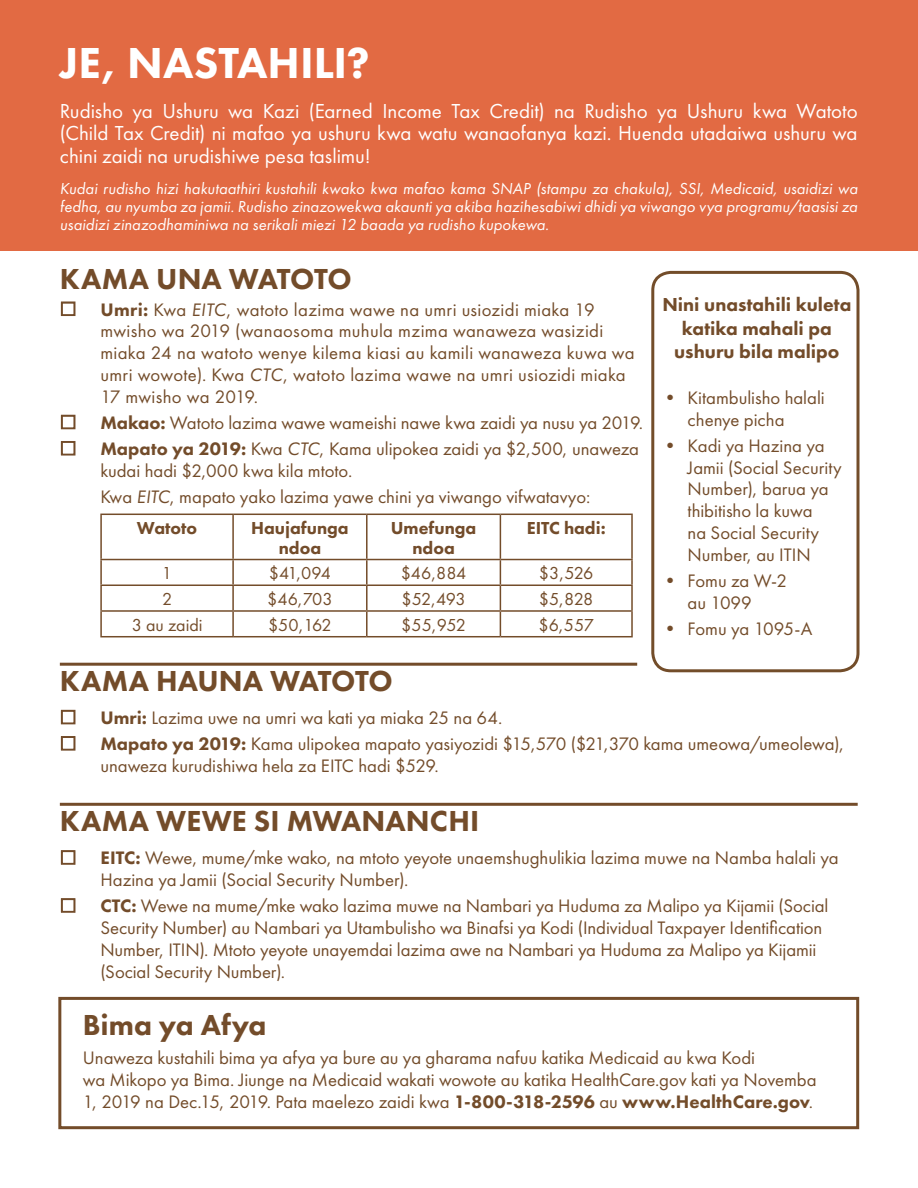
<style>
.page{position:relative;width:918px;height:1188px;background:#fff}
.page>*{position:absolute;margin:0;border:0;box-sizing:border-box;transform-origin:0 0}
.t1{font:800 45px "Futura PT";color:#fff}
.t2{font:800 30px "Futura PT";color:#734c2a}
.t3{font:21px/22.5px "Futura PT";color:#fff;text-align:justify}
.t4{font:800 19.5px/23.4px "Futura PT";color:#734c2a;text-align:center}
.t5{font:18.75px/21.8px "Futura PT";color:#734c2a}
.t6{font:18px "Futura PT";letter-spacing:-.025em;color:#734c2a}
.t7{font:800 18px/19.5px "Futura PT";color:#734c2a;text-align:center}
.t8{font:italic 16.5px/18px "Futura PT";color:#fff;text-align:justify}
.s1{font-weight:800}
.s2{font-style:italic}
.s3{font-size:19.5px}
</style>
<div class="page">
<div style="left:0;top:0;width:918px;height:250px;background:#e26a43"></div>
<hr style="left:100px;top:514px;width:133px;height:1px;background:#734c2a">
<hr style="left:100px;top:515px;width:2px;height:44px;background:#734c2a">
<hr style="left:233px;top:514px;width:134px;height:1px;background:#734c2a">
<hr style="left:232px;top:515px;width:2px;height:44px;background:#734c2a">
<hr style="left:367px;top:514px;width:133px;height:1px;background:#734c2a">
<hr style="left:366px;top:515px;width:2px;height:44px;background:#734c2a">
<hr style="left:500px;top:514px;width:133px;height:1px;background:#734c2a">
<hr style="left:500px;top:515px;width:1px;height:44px;background:#734c2a">
<hr style="left:631px;top:515px;width:2px;height:44px;background:#734c2a">
<hr style="left:100px;top:559px;width:133px;height:1px;background:#734c2a">
<hr style="left:100px;top:560px;width:2px;height:25px;background:#734c2a">
<hr style="left:233px;top:559px;width:134px;height:1px;background:#734c2a">
<hr style="left:232px;top:560px;width:2px;height:25px;background:#734c2a">
<hr style="left:367px;top:559px;width:133px;height:1px;background:#734c2a">
<hr style="left:366px;top:560px;width:2px;height:25px;background:#734c2a">
<hr style="left:500px;top:559px;width:133px;height:1px;background:#734c2a">
<hr style="left:631px;top:560px;width:2px;height:25px;background:#734c2a">
<hr style="left:100px;top:585px;width:133px;height:1px;background:#734c2a">
<hr style="left:100px;top:586px;width:2px;height:24px;background:#734c2a">
<hr style="left:233px;top:585px;width:134px;height:1px;background:#734c2a">
<hr style="left:232px;top:586px;width:2px;height:24px;background:#734c2a">
<hr style="left:367px;top:585px;width:133px;height:1px;background:#734c2a">
<hr style="left:366px;top:586px;width:2px;height:24px;background:#734c2a">
<hr style="left:500px;top:585px;width:133px;height:1px;background:#734c2a">
<hr style="left:631px;top:586px;width:2px;height:24px;background:#734c2a">
<hr style="left:100px;top:610px;width:133px;height:2px;background:#734c2a">
<hr style="left:100px;top:612px;width:2px;height:24px;background:#734c2a">
<hr style="left:233px;top:610px;width:134px;height:2px;background:#734c2a">
<hr style="left:232px;top:612px;width:2px;height:24px;background:#734c2a">
<hr style="left:367px;top:610px;width:133px;height:2px;background:#734c2a">
<hr style="left:366px;top:612px;width:2px;height:24px;background:#734c2a">
<hr style="left:500px;top:610px;width:133px;height:2px;background:#734c2a">
<svg style="left:500px;top:560px;width:1px;height:76px"></svg>
<hr style="left:631px;top:612px;width:2px;height:24px;background:#734c2a">
<hr style="left:100px;top:636px;width:133px;height:1px;background:#734c2a">
<hr style="left:233px;top:636px;width:134px;height:1px;background:#734c2a">
<hr style="left:367px;top:636px;width:133px;height:1px;background:#734c2a">
<hr style="left:500px;top:636px;width:133px;height:1px;background:#734c2a">
<hr style="left:60px;top:663px;width:577px;height:3px;background:#734c2a">
<hr style="left:60px;top:803px;width:798px;height:3px;background:#734c2a">
<div style="left:58px;top:997px;width:801px;height:132px;border:3px solid #734c2a"></div>
<div style="left:651px;top:271px;width:209px;height:401px;border:3px solid #734d2a;border-radius:18px"></div>
<svg style="left:61px;top:301px;width:15px;height:15px"></svg>
<svg style="left:61px;top:414px;width:15px;height:16px"></svg>
<svg style="left:61px;top:441px;width:15px;height:15px"></svg>
<svg style="left:61px;top:710px;width:15px;height:15px"></svg>
<svg style="left:61px;top:736px;width:15px;height:15px"></svg>
<svg style="left:61px;top:850px;width:15px;height:15px"></svg>
<svg style="left:61px;top:898px;width:15px;height:15px"></svg>
<h1 class="t1" style="left:60px;top:35px;width:312px">JE, NASTAHILI?</h1>
<p class="t3" style="left:60px;top:99px;width:799px">Rudisho ya Ushuru wa Kazi (Earned Income Tax Credit) na Rudisho ya Ushuru kwa Watoto (Child Tax Credit) ni mafao ya ushuru kwa watu wanaofanya kazi. Huenda utadaiwa ushuru wa chini zaidi na urudishiwe pesa taslimu!</p>
<p class="t8" style="left:60px;top:180px;width:799px">Kudai rudisho hizi hakutaathiri kustahili kwako kwa mafao kama SNAP (stampu za chakula), SSI, Medicaid, usaidizi wa fedha, au nyumba za jamii. Rudisho zinazowekwa akaunti ya akiba hazihesabiwi dhidi ya viwango vya programu/taasisi za usaidizi zinazodhaminiwa na serikali miezi 12 baada ya rudisho kupokewa.</p>
<h2 class="t2" style="left:60px;top:261px;width:293px">KAMA UNA WATOTO</h2>
<p class="t5" style="left:100px;top:298px;width:536px"><span class="s1">Umri:</span> Kwa <span class="s2">EITC</span>, watoto lazima wawe na umri usiozidi miaka 19 mwisho wa 2019 (wanaosoma muhula mzima wanaweza wasizidi miaka 24 na watoto wenye kilema kiasi au kamili wanaweza kuwa wa umri wowote). Kwa <span class="s2">CTC</span>, watoto lazima wawe na umri usiozidi miaka 17 mwisho wa 2019.</p>
<p class="t5" style="left:100px;top:409px;width:544px;line-height:26.2px"><span class="s1">Makao:</span> Watoto lazima wawe wameishi nawe kwa zaidi ya nusu ya 2019.<br><span class="s1">Mapato ya 2019:</span> Kwa <span class="s2">CTC</span>, Kama ulipokea zaidi ya $2,500, unaweza</p>
<p class="t5" style="left:100px;top:457px;width:492px;line-height:26.2px">kudai hadi $2,000 kwa kila mtoto.<br>Kwa <span class="s2">EITC</span>, mapato yako lazima yawe chini ya viwango vifwatavyo:</p>
<p class="t7" style="left:137px;top:518px;width:62px">Watoto</p>
<p class="t7" style="left:251px;top:518px;width:99px">Haujafunga ndoa</p>
<p class="t7" style="left:391px;top:518px;width:87px">Umefunga ndoa</p>
<p class="t7" style="left:527px;top:518px;width:81px">EITC hadi:</p>
<p class="t6" style="left:162px;top:563px;width:12px">1</p>
<p class="t6" style="left:269px;top:563px;width:64px">$41,094</p>
<p class="t6" style="left:401px;top:563px;width:67px">$46,884</p>
<p class="t6" style="left:539px;top:563px;width:56px">$3,526</p>
<p class="t6" style="left:162px;top:588px;width:12px">2</p>
<p class="t6" style="left:267px;top:588px;width:67px">$46,703</p>
<p class="t6" style="left:401px;top:588px;width:66px">$52,493</p>
<p class="t6" style="left:539px;top:588px;width:56px">$5,828</p>
<p class="t6" style="left:132px;top:614px;width:72px">3 au zaidi</p>
<p class="t6" style="left:268px;top:614px;width:65px">$50,162</p>
<p class="t6" style="left:401px;top:614px;width:66px">$55,952</p>
<p class="t6" style="left:539px;top:614px;width:57px">$6,557</p>
<h2 class="t2" style="left:60px;top:662px;width:334px">KAMA HAUNA WATOTO</h2>
<p class="t5" style="left:100px;top:704px;width:746px;line-height:26.2px"><span class="s1">Umri:</span> Lazima uwe na umri wa kati ya miaka 25 na 64.<br><span class="s1">Mapato ya 2019:</span> Kama ulipokea mapato yasiyozidi $15,570 ($21,370 kama umeowa/umeolewa),</p>
<p class="t5" style="left:100px;top:755px;width:340px">unaweza kurudishiwa hela za EITC hadi $529.</p>
<h2 class="t2" style="left:60px;top:803px;width:421px">KAMA WEWE SI MWANANCHI</h2>
<p class="t5" style="left:100px;top:847px;width:740px"><span class="s1">EITC:</span> Wewe, mume/mke wako, na mtoto yeyote unaemshughulikia lazima muwe na Namba halali ya<br>Hazina ya Jamii (Social Security Number).</p>
<p class="t5" style="left:100px;top:895px;width:730px"><span class="s1">CTC:</span> Wewe na mume/mke wako lazima muwe na Nambari ya Huduma za Malipo ya Kijamii (Social Security Number) au Nambari ya Utambulisho wa Binafsi ya Kodi (Individual Taxpayer Identification Number, ITIN). Mtoto yeyote unayemdai lazima awe na Nambari ya Huduma za Malipo ya Kijamii (Social Security Number).</p>
<p class="t4" style="left:662px;top:293px;width:191px">Nini unastahili kuleta katika mahali pa ushuru bila malipo</p>
<p class="t5" style="left:688px;top:387px;width:139px;text-indent:-27px"><span class="s3">•</span> Kitambulisho halali chenye picha</p>
<p class="t5" style="left:688px;top:435px;width:156px;text-indent:-27px"><span class="s3">•</span> Kadi ya Hazina ya<br>Jamii (Social Security<br>Number), barua ya thibitisho la kuwa<br>na Social Security<br>Number, au ITIN</p>
<p class="t5" style="left:661px;top:570px;width:128px;text-align:center"><span class="s3">•</span> Fomu za W-2 au 1099</p>
<p class="t5" style="left:661px;top:618px;width:153px"><span class="s3">•</span> Fomu ya 1095-A</p>
<h2 class="t2" style="left:83px;top:1006px;width:185px">Bima ya Afya</h2>
<p class="t5" style="left:83px;top:1047px;width:735px">Unaweza kustahili bima ya afya ya bure au ya gharama nafuu katika Medicaid au kwa Kodi<br>wa Mikopo ya Bima. Jiunge na Medicaid wakati wowote au katika HealthCare.gov kati ya Novemba<br>1, 2019 na Dec.15, 2019. Pata maelezo zaidi kwa <span class="s1">1-800-318-2596</span> au <span class="s1">www.HealthCare.gov</span>.</p>
</div>
